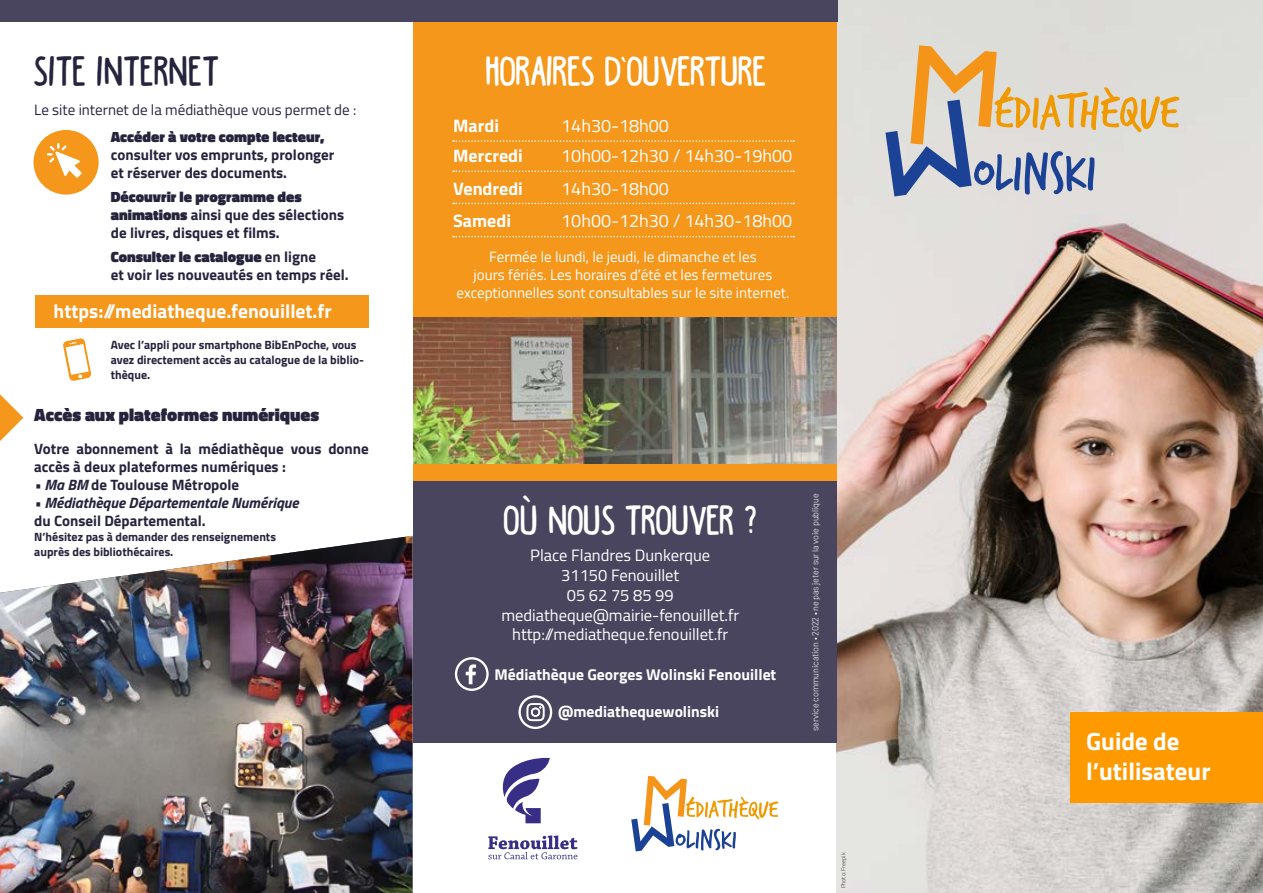
<style>
.page{position:relative;width:1263px;height:893px;background:#fff}
.page>*{position:absolute;margin:0;border:0;box-sizing:border-box;transform-origin:0 0}
.t1{font:700 42px "Black Coffee";color:#fff}
.t2{font:700 42px "Black Coffee";color:#26243d}
.t3{font:700 24.9px/29.8px "Titillium Web";color:#fff}
.t4{font:700 19.5px "Titillium Web";color:#fff}
.t5{font:18px "Titillium Web";color:#fff}
.t6{font:900 18px "Titillium Web";color:#26243d}
.t7{font:700 18px "Titillium Web";color:#fff}
.t8{font:16.5px/19.8px "Titillium Web";color:#fff;text-align:center}
.t9{font:700 15.6px "Titillium Web";color:#fff}
.t10{font:700 15px/18px "Titillium Web";color:#26243d}
.t11{font:15px/18px "Titillium Web";color:#fff;text-align:center}
.t12{font:15px "Titillium Web";color:#26243d}
.t13{font:italic 700 15px "Titillium Web";color:#26243d}
.t14{font:900 15px "Titillium Web";color:#26243d}
.t15{font:700 12px/15px "Titillium Web";color:#26243d}
.t16{font:300 9px "Barlow";letter-spacing:-.01em;color:#fff}
.t17{font:300 6px "Titillium Web";color:#4a463a}
.s1{font-weight:900}
.s2{font-style:italic}
</style>
<div class="page">
<img style="left:837px;top:0;width:426px;height:893px">
<div style="left:1070px;top:712px;width:193px;height:91px;background:#f90"></div>
<img style="left:0;top:536px;width:412px;height:357px">
<div style="left:413px;top:0;width:424px;height:694px;background:#f4971b"></div>
<div style="left:413px;top:482px;width:424px;height:261px;background:#4a455e"></div>
<div style="left:35px;top:295px;width:334px;height:32px;background:#f4971b"></div>
<svg style="left:453px;top:140px;width:341px;height:2px"></svg>
<svg style="left:453px;top:171px;width:341px;height:1px"></svg>
<svg style="left:453px;top:203px;width:341px;height:1px"></svg>
<svg style="left:453px;top:236px;width:341px;height:1px"></svg>
<svg style="left:885px;top:45px;width:294px;height:151px;background:#ccc3b7"></svg>
<svg style="left:631px;top:776px;width:147px;height:75px"></svg>
<img style="left:413px;top:317px;width:424px;height:147px">
<div style="left:0;top:0;width:837px;height:22px;background:#4a455e"></div>
<svg style="left:63px;top:338px;width:28px;height:43px"></svg>
<div style="left:33px;top:130px;width:66px;height:65px;background:#f4971a;border-radius:50%"></div>
<svg style="left:47px;top:143px;width:35px;height:35px"></svg>
<svg style="left:0;top:394px;width:23px;height:47px"></svg>
<svg style="left:488px;top:835px;width:89px;height:24px"></svg>
<svg style="left:502px;top:757px;width:48px;height:66px"></svg>
<svg style="left:455px;top:657px;width:34px;height:34px"></svg>
<svg style="left:518px;top:695px;width:34px;height:34px"></svg>
<h1 class="t2" style="left:34px;top:46px;width:187px">SITE INTERNET</h1>
<p class="t12" style="left:34px;top:99px;width:324px">Le site internet de la médiathèque vous permet de :</p>
<p class="t14" style="left:111px;top:126px;width:215px">Accéder à votre compte lecteur,</p>
<p class="t10" style="left:111px;top:145px;width:225px">consulter vos emprunts, prolonger et réserver des documents.</p>
<p class="t10" style="left:111px;top:187px;width:235px"><span class="s1">Découvrir le programme des animations</span> ainsi que des sélections de livres, disques et films.</p>
<p class="t10" style="left:111px;top:247px;width:239px"><span class="s1">Consulter le catalogue</span> en ligne<br>et voir les nouveautés en temps réel.</p>
<h3 class="t4" style="left:54px;top:296px;width:279px">https://mediatheque.fenouillet.fr</h3>
<p class="t15" style="left:111px;top:337px;width:255px">Avec l’appli pour smartphone BibEnPoche, vous avez directement accès au catalogue de la biblio&shy;thèque.</p>
<p class="t6" style="left:34px;top:402px;width:287px">Accès aux plateformes numériques</p>
<p class="t10" style="left:34px;top:439px;width:336px">Votre abonnement à la médiathèque vous donne accès à deux plateformes numériques :</p>
<p class="t10" style="left:34px;top:475px;width:206px"><span class="s2">• Ma BM</span> de Toulouse Métropole</p>
<p class="t13" style="left:34px;top:491px;width:266px">• Médiathèque Départementale Numérique</p>
<p class="t10" style="left:34px;top:511px;width:173px">du Conseil Départemental.</p>
<p class="t15" style="left:34px;top:529px;width:243px">N’hésitez pas à demander des renseignements auprès des bibliothécaires.</p>
<h1 class="t1" style="left:486px;top:46px;width:282px">HORAIRES D’OUVERTURE</h1>
<p class="t7" style="left:453px;top:112px;width:47px">Mardi</p>
<p class="t5" style="left:561px;top:113px;width:109px">14h30-18h00</p>
<p class="t7" style="left:453px;top:142px;width:71px">Mercredi</p>
<p class="t5" style="left:561px;top:142px;width:233px">10h00-12h30 / 14h30-19h00</p>
<p class="t7" style="left:453px;top:175px;width:71px">Vendredi</p>
<p class="t5" style="left:561px;top:175px;width:109px">14h30-18h00</p>
<p class="t7" style="left:453px;top:207px;width:59px">Samedi</p>
<p class="t5" style="left:561px;top:208px;width:233px">10h00-12h30 / 14h30-18h00</p>
<p class="t11" style="left:457px;top:247px;width:334px">Fermée le lundi, le jeudi, le dimanche et les<br>jours fériés. Les horaires d’été et les fermetures exceptionnelles sont consultables sur le site internet.</p>
<h1 class="t1" style="left:504px;top:495px;width:256px">OÙ NOUS TROUVER ?</h1>
<p class="t8" style="left:501px;top:545px;width:239px">Place Flandres Dunkerque<br>31150 Fenouillet<br>05 62 75 85 99 mediatheque@mairie-fenouillet.fr http://mediatheque.fenouillet.fr</p>
<p class="t9" style="left:495px;top:662px;width:283px">Médiathèque Georges Wolinski Fenouillet</p>
<p class="t9" style="left:558px;top:700px;width:163px">@mediathequewolinski</p>
<p class="t16" style="left:809px;top:731px;width:239px;rotate:-90deg">service communication • 2022 • ne pas jeter sur la voie publique</p>
<p class="t17" style="left:839px;top:888px;width:37px;rotate:-90deg">Photo: Freepik</p>
<h2 class="t3" style="left:1086px;top:725px;width:126px">Guide de l’utilisateur</h2>
</div>
